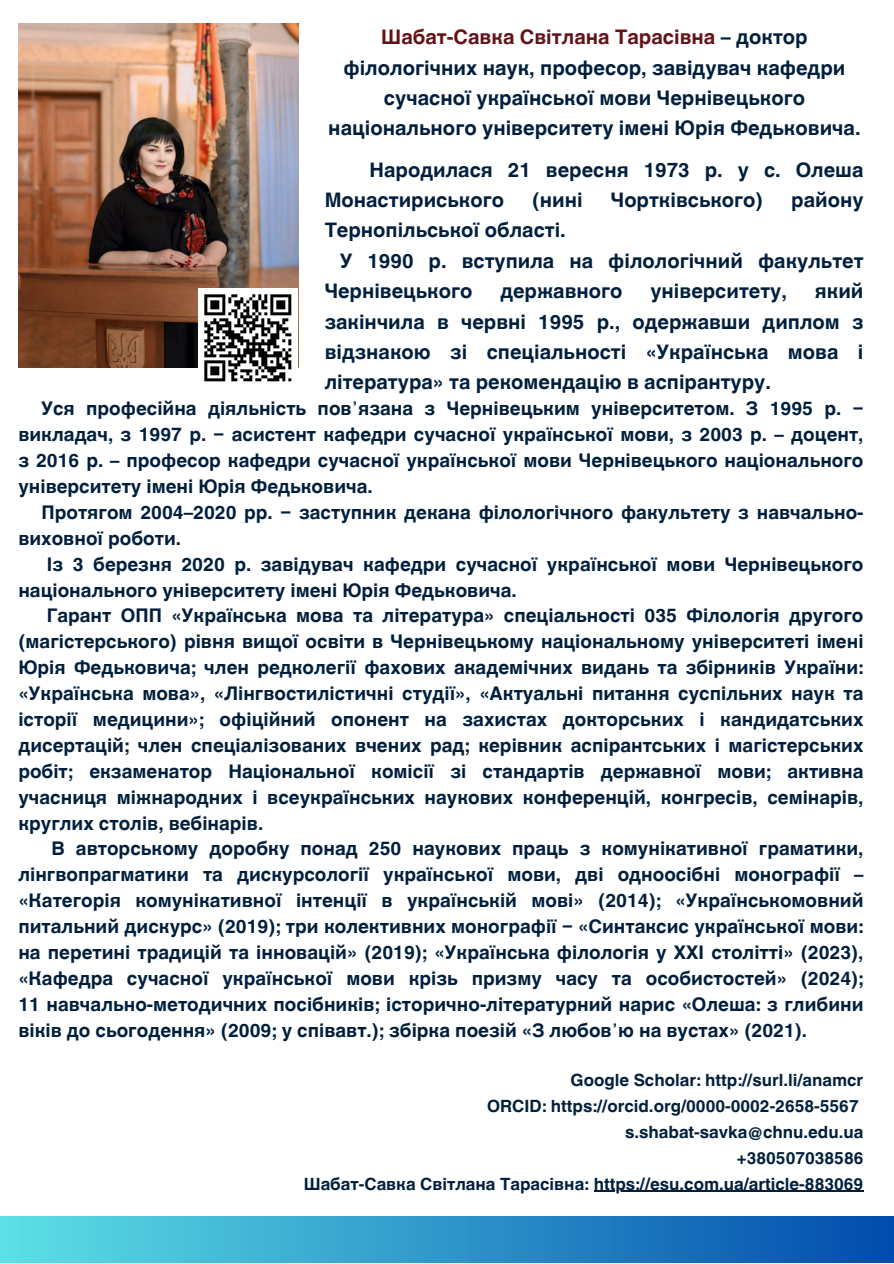
<style>
.page{position:relative;width:894px;height:1264px;background:#fff}
.page>*{position:absolute;margin:0;border:0;box-sizing:border-box;transform-origin:0 0}
.t1{font:700 20.1px/30.3px "Helvetica World";color:#001f3d;text-align:center}
.t2{font:700 19.95px/30.3px "Helvetica World";color:#001f3d}
.t3{font:700 18.75px "Helvetica World";color:#001f3d}
.t4{font:700 16.8px "Helvetica World";color:#001f3d}
.s1{color:#661117}
.s2{font-family:"Noto Sans"}
</style>
<div class="page">
<img style="left:18px;top:24px;width:280px;height:343px">
<img style="left:199px;top:288px;width:99px;height:94px">
<hr style="left:593px;top:1190px;width:270px;height:1px;background:#001f3d">
<div style="left:0;top:1215px;width:893px;height:47px;background:linear-gradient(to right,#5de0e6,#014bad)"></div>
<p class="t1" style="left:328px;top:20px;width:533px"><span class="s1">Шабат-Савка Світлана Тарасівна</span> – доктор філологічних наук, професор, завідувач кафедри сучасної української мови Чернівецького національного університету імені Юрія Федьковича.</p>
<h1 class="t2" style="left:324px;top:152px;width:540px;text-indent:45px">Народилася 21 вересня 1973 р. у с. Олеша<br>Монастириського</h1>
<h1 class="t2" style="left:532px;top:183px;width:52px">(нині</h1>
<h1 class="t2" style="left:610px;top:183px;width:154px">Чортківського)</h1>
<h1 class="t2" style="left:791px;top:183px;width:74px">району</h1>
<h1 class="t2" style="left:324px;top:213px;width:242px">Тернопільської області.</h1>
<h1 class="t2" style="left:339px;top:243px;width:525px">У 1990 р. вступила на філологічний факультет</h1>
<h1 class="t2" style="left:324px;top:274px;width:149px">Чернівецького</h1>
<h1 class="t2" style="left:500px;top:274px;width:124px">державного</h1>
<h1 class="t2" style="left:650px;top:274px;width:138px">університету,</h1>
<h1 class="t2" style="left:324px;top:274px;width:540px;text-align:justify;text-indent:490px">який закінчила в червні 1995 р., одержавши диплом з відзнакою зі спеціальності «Українська мова і література» та рекомендацію в аспірантуру.</h1>
<h1 class="t3" style="left:41px;top:393px;width:823px">Уся професійна діяльність повʼязана з Чернівецьким університетом. З 1995 р. <span class="s2">‒</span></h1>
<h1 class="t3" style="left:18px;top:419px;width:846px">викладач, з 1997 р. <span class="s2">‒</span> асистент кафедри сучасної української мови, з 2003 р. – доцент,</h1>
<h1 class="t3" style="left:18px;top:445px;width:846px">з 2016 р. – професор кафедри сучасної української мови Чернівецького національного</h1>
<h1 class="t3" style="left:18px;top:471px;width:356px">університету імені Юрія Федьковича.</h1>
<h1 class="t3" style="left:42px;top:497px;width:823px">Протягом 2004–2020 рр. <span class="s2">‒</span> заступник декана філологічного факультету з навчально-</h1>
<h1 class="t3" style="left:18px;top:523px;width:164px">виховної роботи.</h1>
<h1 class="t3" style="left:47px;top:548px;width:817px">Із 3 березня 2020 р. завідувач кафедри сучасної української мови Чернівецького</h1>
<h1 class="t3" style="left:18px;top:574px;width:499px">національного університету імені Юрія Федьковича.</h1>
<h1 class="t3" style="left:47px;top:600px;width:818px">Гарант ОПП «Українська мова та література» спеціальності 035 Філологія другого</h1>
<h1 class="t3" style="left:18px;top:626px;width:846px">(магістерського) рівня вищої освіти в Чернівецькому національному університеті імені</h1>
<h1 class="t3" style="left:18px;top:652px;width:846px">Юрія Федьковича; член редколегії фахових академічних видань та збірників України:</h1>
<h1 class="t3" style="left:18px;top:678px;width:846px">«Українська мова», «Лінгвостилістичні студії», «Актуальні питання суспільних наук та</h1>
<h1 class="t3" style="left:18px;top:704px;width:846px">історії медицини»; офіційний опонент на захистах докторських і кандидатських</h1>
<h1 class="t3" style="left:18px;top:730px;width:846px">дисертацій; член спеціалізованих вчених рад; керівник аспірантських і магістерських</h1>
<h1 class="t3" style="left:18px;top:755px;width:846px">робіт; екзаменатор Національної комісії зі стандартів державної мови; активна</h1>
<h1 class="t3" style="left:18px;top:781px;width:846px">учасниця міжнародних і всеукраїнських наукових конференцій, конгресів, семінарів,</h1>
<h1 class="t3" style="left:18px;top:807px;width:246px">круглих столів, вебінарів.</h1>
<h1 class="t3" style="left:52px;top:833px;width:813px">В авторському доробку понад 250 наукових праць з комунікативної граматики,</h1>
<h1 class="t3" style="left:18px;top:859px;width:846px">лінгвопрагматики та дискурсології української мови, дві одноосібні монографії –</h1>
<h1 class="t3" style="left:18px;top:885px;width:846px">«Категорія комунікативної інтенції в українській мові» (2014); «Українськомовний</h1>
<h1 class="t3" style="left:18px;top:911px;width:846px">питальний дискурс» (2019); три колективних монографії <span class="s2">‒</span> «Синтаксис української мови:</h1>
<h1 class="t3" style="left:18px;top:937px;width:846px">на перетині традицій та інновацій» (2019); «Українська філологія у ХХІ столітті» (2023),</h1>
<h1 class="t3" style="left:18px;top:962px;width:846px">«Кафедра сучасної української мови крізь призму часу та особистостей» (2024);</h1>
<h1 class="t3" style="left:18px;top:988px;width:846px">11 навчально-методичних посібників; історично-літературний нарис «Олеша: з глибини</h1>
<h1 class="t3" style="left:18px;top:1014px;width:790px">віків до сьогодення» (2009; у співавт.); збірка поезій «З любовʼю на вустах» (2021).</h1>
<p class="t4" style="left:570px;top:1066px;width:294px">Google Scholar: http://surl.li/anamcr</p>
<p class="t4" style="left:487px;top:1092px;width:373px">ORCID: https://orcid.org/0000-0002-2658-5567</p>
<p class="t4" style="left:625px;top:1118px;width:240px">s.shabat-savka@chnu.edu.ua</p>
<p class="t4" style="left:736px;top:1144px;width:128px">+380507038586</p>
<p class="t4" style="left:304px;top:1169px;width:561px">Шабат-Савка Світлана Тарасівна: https://esu.com.ua/article-883069</p>
</div>
